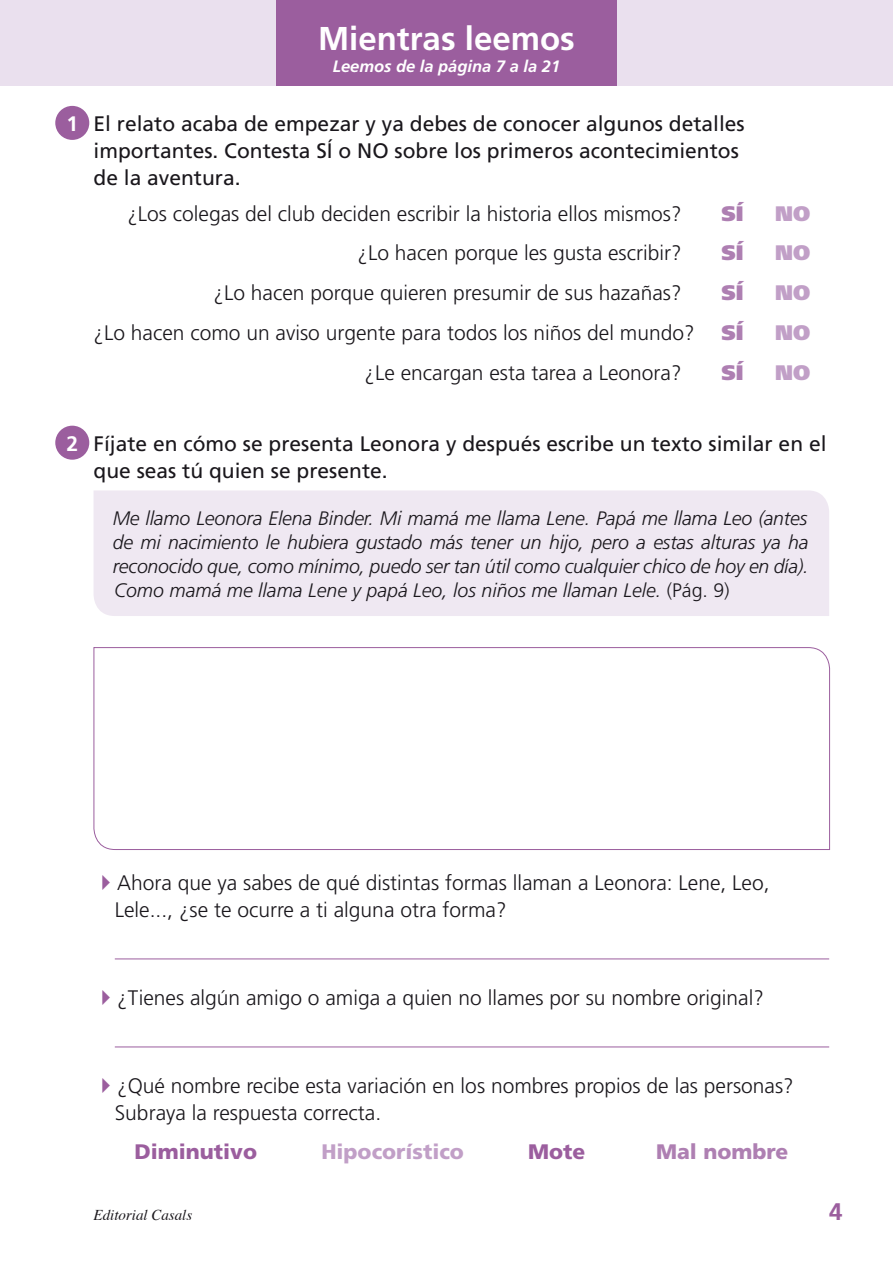
<style>
.page{position:relative;width:893px;height:1263px;background:#fff}
.page>*{position:absolute;margin:0;border:0;box-sizing:border-box;transform-origin:0 0}
.t1{font:700 33px "Frutiger";color:#fff}
.t2{font:700 24px "Frutiger";color:#9b5e9e}
.t3{font:300 21px/27px "Frutiger";color:#1a171c}
.t4{font:21px/27px "Frutiger";color:#1a171c}
.t5{font:900 21px "Frutiger";color:#9b5e9e}
.t6{font:900 21px "Frutiger";color:#c19fc7}
.t7{font:900 21px "Frutiger";color:#ae7fb2}
.t8{font:900 21px "Frutiger";color:#c19fc7}
.t9{font:900 21px "Frutiger";color:#ae7fb2}
.t10{font:700 21px "Frutiger";color:#fff}
.t11{font:italic 300 19.5px/24px "Frutiger";color:#1a171c;text-align:justify}
.t12{font:italic 700 16.5px "Frutiger";color:#fff}
.t13{font:italic 15px "Times";color:#1a171c}
.s1{font-style:normal}
</style>
<div class="page">
<div style="left:0;top:0;width:893px;height:85px;background:#eae0ee"></div>
<div style="left:276px;top:0;width:341px;height:85px;background:#9b5e9e"></div>
<hr style="left:115px;top:958px;width:714px;height:1px;background:#9b5e9e">
<hr style="left:115px;top:1046px;width:714px;height:1px;background:#9b5e9e">
<div style="left:94px;top:490px;width:735px;height:126px;background:#efe8f2"></div>
<svg style="left:93px;top:647px;width:737px;height:203px"></svg>
<div style="left:55px;top:106px;width:34px;height:34px;background:#9b5e9e;border-radius:50%"></div>
<div style="left:55px;top:426px;width:34px;height:34px;background:#9b5e9e;border-radius:50%"></div>
<p class="t10" style="left:66px;top:111px;width:13px">1</p>
<h1 class="t1" style="left:318px;top:19px;width:258px">Mientras leemos</h1>
<p class="t12" style="left:333px;top:57px;width:229px">Leemos de la página 7 a la 21</p>
<p class="t4" style="left:94px;top:110px;width:653px">El relato acaba de empezar y ya debes de conocer algunos detalles importantes. Contesta SÍ o NO sobre los primeros acontecimientos de la aventura.</p>
<p class="t3" style="left:127px;top:200px;width:556px">¿Los colegas del club deciden escribir la historia ellos mismos?</p>
<p class="t7" style="left:721px;top:200px;width:24px">SÍ</p>
<p class="t8" style="left:775px;top:200px;width:37px">NO</p>
<p class="t3" style="left:358px;top:240px;width:326px">¿Lo hacen porque les gusta escribir?</p>
<p class="t7" style="left:721px;top:240px;width:24px">SÍ</p>
<p class="t8" style="left:775px;top:240px;width:37px">NO</p>
<p class="t3" style="left:214px;top:279px;width:469px">¿Lo hacen porque quieren presumir de sus hazañas?</p>
<p class="t7" style="left:721px;top:280px;width:24px">SÍ</p>
<p class="t8" style="left:775px;top:280px;width:37px">NO</p>
<p class="t3" style="left:94px;top:319px;width:603px">¿Lo hacen como un aviso urgente para todos los niños del mundo?</p>
<p class="t7" style="left:721px;top:320px;width:24px">SÍ</p>
<p class="t8" style="left:775px;top:320px;width:37px">NO</p>
<p class="t3" style="left:365px;top:359px;width:318px">¿Le encargan esta tarea a Leonora?</p>
<p class="t7" style="left:721px;top:359px;width:24px">SÍ</p>
<p class="t8" style="left:775px;top:359px;width:37px">NO</p>
<p class="t10" style="left:66px;top:431px;width:13px">2</p>
<p class="t4" style="left:94px;top:430px;width:734px">Fíjate en cómo se presenta Leonora y después escribe un texto similar en el que seas tú quien se presente.</p>
<p class="t11" style="left:113px;top:506px;width:697px">Me llamo Leonora Elena Binder. Mi mamá me llama Lene. Papá me llama Leo (antes de mi nacimiento le hubiera gustado más tener un hijo, pero a estas alturas ya ha reconocido que, como mínimo, puedo ser tan útil como cualquier chico de hoy en día).<br>Como mamá me llama Lene y papá Leo, los niños me llaman Lele. <span class="s1">(Pág. 9)</span></p>
<p class="t3" style="left:115px;top:869px;width:656px">Ahora que ya sabes de qué distintas formas llaman a Leonora: Lene, Leo,<br>Lele..., ¿se te ocurre a ti alguna otra forma?</p>
<p class="t3" style="left:117px;top:984px;width:648px">¿Tienes algún amigo o amiga a quien no llames por su nombre original?</p>
<p class="t3" style="left:115px;top:1072px;width:680px">¿Qué nombre recibe esta variación en los nombres propios de las personas?<br>Subraya la respuesta correcta.</p>
<p class="t5" style="left:135px;top:1139px;width:124px">Diminutivo</p>
<p class="t6" style="left:321px;top:1139px;width:144px">Hipocorístico</p>
<p class="t5" style="left:528px;top:1139px;width:59px">Mote</p>
<p class="t9" style="left:656px;top:1139px;width:134px">Mal nombre</p>
<p class="t13" style="left:94px;top:1202px;width:100px">Editorial Casals</p>
<p class="t2" style="left:829px;top:1198px;width:15px">4</p>
</div>
